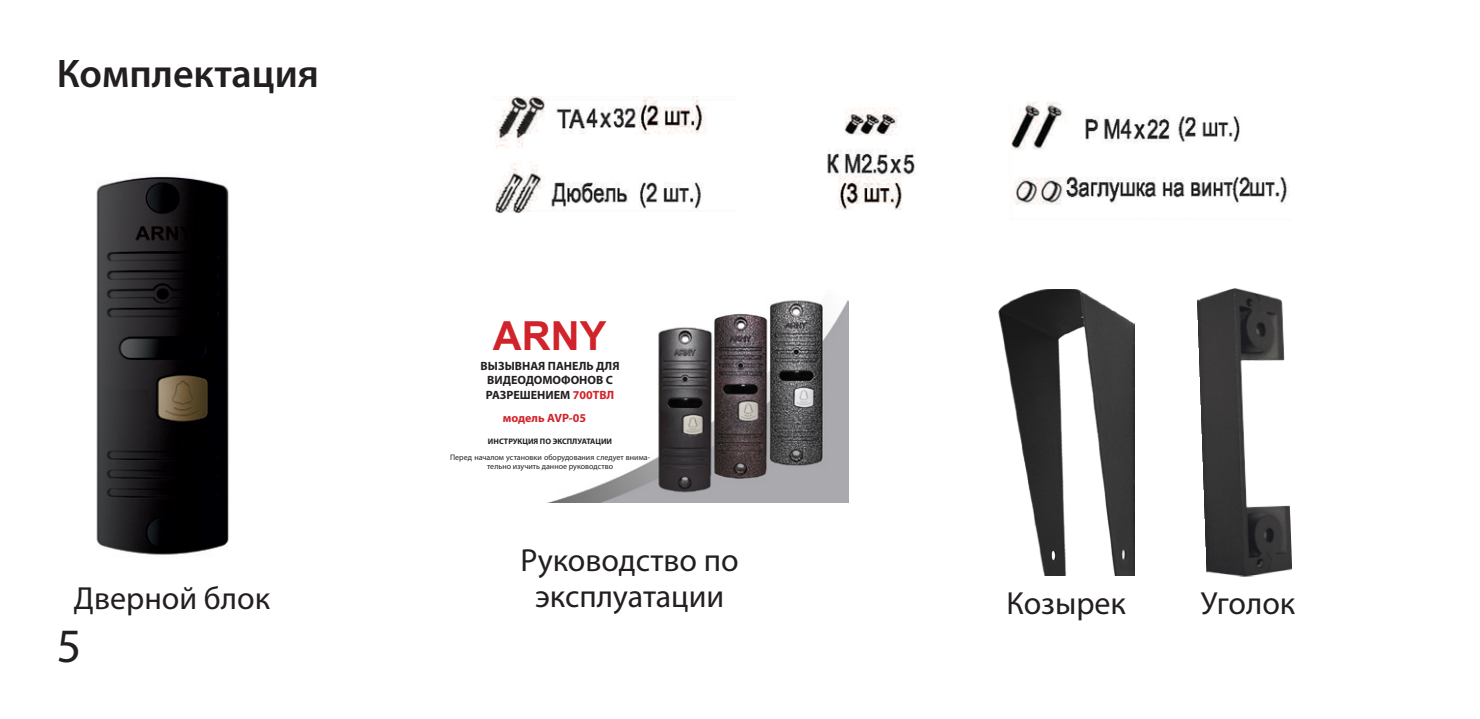
<style>
.page{position:relative;width:1480px;height:719px;background:#fff}
.page>*{position:absolute;margin:0;border:0;box-sizing:border-box;transform-origin:0 0}
.t1{font:48px "Myriad Pro";color:#231f20}
.t2{font:600 40px "Myriad Pro";color:#231f20}
.t3{font:700 40px "Arial";color:#d1232a}
.t4{font:32px "Myriad Pro";color:#231f20}
.t5{font:700 12px/14.4px "Myriad Pro";color:#231f20}
.t6{font:700 12px "Myriad Pro";color:#d1232a}
.t7{font:8px/9.6px "Myriad Pro";color:#231f20;text-align:center}
.t8{font:700 8px "Myriad Pro";color:#231f20}
.s1{color:#d1232a}
</style>
<div class="page">
<img style="left:998px;top:290px;width:136px;height:284px">
<img style="left:1197px;top:288px;width:95px;height:289px">
<img style="left:96px;top:176px;width:133px;height:379px">
<img style="left:495px;top:96px;width:794px;height:118px">
<img style="left:554px;top:300px;width:294px;height:201px">
<p class="t2" style="left:57px;top:48px;width:264px">Комплектация</p>
<p class="t3" style="left:493px;top:307px;width:115px">ARNY</p>
<p class="t5" style="left:480px;top:358px;width:140px">ВЫЗЫВНАЯ ПАНЕЛЬ ДЛЯ</p>
<p class="t5" style="left:486px;top:372px;width:130px">ВИДЕОДОМОФОНОВ С<br>РАЗРЕШЕНИЕМ <span class="s1">700ТВЛ</span></p>
<p class="t8" style="left:488px;top:436px;width:126px">ИНСТРУКЦИЯ ПО ЭКСПЛУАТАЦИИ</p>
<p class="t6" style="left:503px;top:409px;width:85px">модель AVP-05</p>
<p class="t7" style="left:450px;top:451px;width:201px">Перед началом установки оборудования следует внима&shy;тельно изучить данное руководство</p>
<p class="t4" style="left:520px;top:540px;width:220px">Руководство по</p>
<p class="t4" style="left:74px;top:577px;width:198px">Дверной блок</p>
<p class="t4" style="left:535px;top:576px;width:191px">эксплуатации</p>
<p class="t4" style="left:1006px;top:582px;width:121px">Козырек</p>
<p class="t4" style="left:1200px;top:582px;width:96px">Уголок</p>
<p class="t1" style="left:57px;top:616px;width:26px">5</p>
</div>
